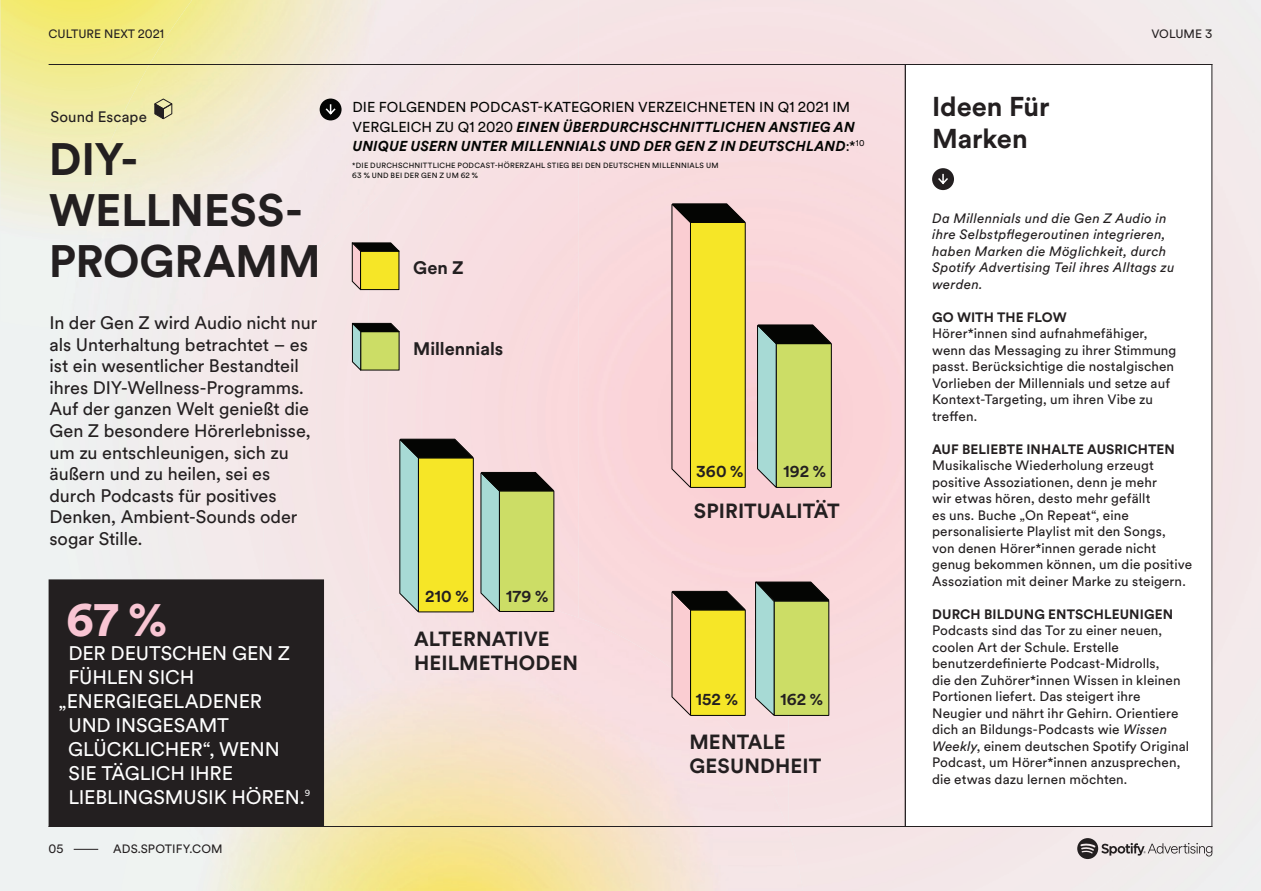
<style>
.page{position:relative;width:1261px;height:891px;background:#eef2f2}
.page>*{position:absolute;margin:0;border:0;box-sizing:border-box;transform-origin:0 0}
.t1{font:700 45px/51px "Circular Spotify Text";letter-spacing:-.01em;color:#231f20}
.t2{font:900 45px "Circular Spotify Text";color:#f8c5d3}
.t3{font:700 27px/32.4px "Circular Spotify Text";letter-spacing:-.005em;color:#231f20}
.t4{font:700 20.4px/24.5px "Circular Spotify Text";letter-spacing:.005em;color:#231f20}
.t5{font:19.5px "Circular Spotify Text";letter-spacing:-.01em;color:#fff}
.t6{font:18px/21.6px "Circular Spotify Text";letter-spacing:-.005em;color:#231f20}
.t7{font:700 18px "Circular Spotify Text";color:#231f20}
.t8{font:700 15.6px "Circular Spotify Text";letter-spacing:.01em;color:#231f20}
.t9{font:15px "Circular Spotify Text";letter-spacing:.005em;color:#231f20}
.t10{font:italic 700 14.25px/19.5px "Circular Spotify Text";letter-spacing:.01em;color:#040503}
.t11{font:13.5px/16.5px "Circular Spotify Text";letter-spacing:.01em;color:#231f20}
.t12{font:italic 13.5px/16.5px "Circular Spotify Text";letter-spacing:.02em;color:#231f20}
.t13{font:700 13.5px "Circular Spotify Text";letter-spacing:.01em;color:#231f20}
.t14{font:12px "Circular Spotify Text";color:#231f20}
.t15{font:8.7px "Circular Spotify Text";color:#fff}
.t16{font:7.5px/10.5px "Circular Spotify Text";letter-spacing:.03em;color:#040503}
.s1{font-weight:400;font-style:normal}
.s2{font-style:italic}
</style>
<div class="page">
<img style="left:0;top:0;width:59px;height:224px">
<img style="left:579px;top:0;width:682px;height:629px">
<div style="left:421px;top:0;width:158px;height:597px;background:#f8dde0"></div>
<div style="left:369px;top:329px;width:52px;height:268px;background:#f6e1e3"></div>
<div style="left:316px;top:329px;width:53px;height:268px;background:#f5e4e5"></div>
<div style="left:264px;top:329px;width:52px;height:250px;background:#f4e6e7"></div>
<img style="left:803px;top:629px;width:416px;height:262px">
<img style="left:59px;top:0;width:419px;height:329px">
<img style="left:211px;top:597px;width:592px;height:294px">
<div style="left:905px;top:64px;width:307px;height:762px;background:#fff"></div>
<hr style="left:49px;top:64px;width:1163px;height:1px;background:#231f20">
<hr style="left:49px;top:826px;width:1163px;height:1px;background:#231f20">
<hr style="left:905px;top:64px;width:1px;height:762px;background:#231f20">
<div style="left:932px;top:168px;width:22px;height:22px;background:#231f20;border-radius:50%"></div>
<svg style="left:938px;top:173px;width:10px;height:12px"></svg>
<svg style="left:153px;top:98px;width:21px;height:22px"></svg>
<svg style="left:1077px;top:838px;width:135px;height:21px"></svg>
<svg style="left:74px;top:849px;width:24px;height:1px"></svg>
<div style="left:320px;top:99px;width:22px;height:21px;background:#040503;border-radius:50%"></div>
<svg style="left:325px;top:104px;width:11px;height:11px"></svg>
<div style="left:49px;top:580px;width:275px;height:246px;background:#231f20"></div>
<div style="left:49px;top:579px;width:275px;height:248px;border:1px solid #231f20"></div>
<svg style="left:352px;top:321px;width:48px;height:50px;background:#9eac66"></svg>
<svg style="left:351px;top:241px;width:49px;height:50px;background:#c0b044"></svg>
<svg style="left:755px;top:581px;width:75px;height:135px;background:#a7ba72"></svg>
<svg style="left:671px;top:590px;width:75px;height:126px;background:#d0bc4b"></svg>
<svg style="left:757px;top:324px;width:75px;height:164px;background:#a9bd71"></svg>
<svg style="left:671px;top:203px;width:75px;height:285px;background:#e1cc4b"></svg>
<svg style="left:399px;top:438px;width:75px;height:175px;background:#c9c84f"></svg>
<svg style="left:480px;top:472px;width:75px;height:140px;background:#a9bc73"></svg>
<p class="t14" style="left:49px;top:26px;width:117px">CULTURE NEXT 2021</p>
<p class="t14" style="left:1151px;top:26px;width:62px">VOLUME 3</p>
<p class="t9" style="left:50px;top:106px;width:98px">Sound Escape</p>
<h1 class="t1" style="left:49px;top:135px;width:273px">DIY-<br>WELLNESS-<br>PROGRAMM</h1>
<p class="t6" style="left:50px;top:312px;width:269px">In der Gen Z wird Audio nicht nur als Unterhaltung betrachtet – es ist ein wesentlicher Bestandteil ihres DIY-Wellness-Programms.<br>Auf der ganzen Welt genießt die<br>Gen Z besondere Hörerlebnisse, um zu entschleunigen, sich zu äußern und zu heilen, sei es durch Podcasts für positives<br>Denken, Ambient-Sounds oder sogar Stille.</p>
<h1 class="t2" style="left:66px;top:588px;width:102px">67 %</h1>
<h3 class="t5" style="left:68px;top:640px;width:223px">DER DEUTSCHEN GEN Z</h3>
<h3 class="t5" style="left:68px;top:664px;width:127px">FÜHLEN SICH</h3>
<h3 class="t5" style="left:59px;top:688px;width:205px">„ENERGIEGELADENER</h3>
<h3 class="t5" style="left:68px;top:712px;width:162px">UND INSGESAMT</h3>
<h3 class="t5" style="left:68px;top:736px;width:213px">GLÜCKLICHER“, WENN</h3>
<h3 class="t5" style="left:68px;top:760px;width:166px">SIE TÄGLICH IHRE</h3>
<h3 class="t5" style="left:68px;top:784px;width:238px">LIEBLINGSMUSIK HÖREN.</h3>
<p class="t15" style="left:305px;top:787px;width:7px">9</p>
<p class="t14" style="left:49px;top:841px;width:16px">05</p>
<p class="t14" style="left:113px;top:841px;width:111px">ADS.SPOTIFY.COM</p>
<p class="t14" style="left:56px;top:841px;width:9px">0</p>
<p class="t10" style="left:352px;top:98px;width:514px"><span class="s1">DIE FOLGENDEN PODCAST-KATEGORIEN VERZEICHNETEN IN Q1 2021 IM<br>VERGLEICH ZU Q1 2020</span> EINEN ÜBERDURCHSCHNITTLICHEN ANSTIEG AN<br>UNIQUE USERN UNTER MILLENNIALS UND DER GEN Z IN DEUTSCHLAND<span class="s1">:*</span><sup>10</sup></p>
<p class="t16" style="left:352px;top:160px;width:368px">*DIE DURCHSCHNITTLICHE PODCAST-HÖRERZAHL STIEG BEI DEN DEUTSCHEN MILLENNIALS UM<br>63 % UND BEI DER GEN Z UM 62 %</p>
<h3 class="t7" style="left:413px;top:255px;width:52px">Gen Z</h3>
<h3 class="t7" style="left:413px;top:337px;width:92px">Millennials</h3>
<p class="t8" style="left:425px;top:586px;width:45px">210 %</p>
<p class="t8" style="left:506px;top:586px;width:44px">179 %</p>
<h3 class="t4" style="left:414px;top:627px;width:166px">ALTERNATIVE<br>HEILMETHODEN</h3>
<p class="t8" style="left:696px;top:461px;width:49px">360 %</p>
<p class="t8" style="left:783px;top:461px;width:44px">192 %</p>
<h3 class="t4" style="left:694px;top:499px;width:147px">SPIRITUALITÄT</h3>
<p class="t8" style="left:696px;top:689px;width:44px">152 %</p>
<p class="t8" style="left:780px;top:689px;width:44px">162 %</p>
<h3 class="t4" style="left:689px;top:730px;width:134px">MENTALE<br>GESUNDHEIT</h3>
<h2 class="t3" style="left:932px;top:91px;width:119px">Ideen Für<br>Marken</h2>
<p class="t12" style="left:932px;top:210px;width:244px">Da Millennials und die Gen Z Audio in ihre Selbstpflegeroutinen integrieren, haben Marken die Möglichkeit, durch Spotify Advertising Teil ihres Alltags zu werden.</p>
<p class="t13" style="left:932px;top:308px;width:136px">GO WITH THE FLOW</p>
<p class="t11" style="left:932px;top:325px;width:246px">Hörer*innen sind aufnahmefähiger, wenn das Messaging zu ihrer Stimmung passt. Berücksichtige die nostalgischen Vorlieben der Millennials und setze auf Kontext-Targeting, um ihren Vibe zu treffen.</p>
<p class="t13" style="left:932px;top:440px;width:244px">AUF BELIEBTE INHALTE AUSRICHTEN</p>
<p class="t11" style="left:932px;top:457px;width:262px">Musikalische Wiederholung erzeugt positive Assoziationen, denn je mehr<br>wir etwas hören, desto mehr gefällt<br>es uns. Buche „On Repeat“, eine personalisierte Playlist mit den Songs,<br>von denen Hörer*innen gerade nicht genug bekommen können, um die positive Assoziation mit deiner Marke zu steigern.</p>
<p class="t13" style="left:932px;top:605px;width:243px">DURCH BILDUNG ENTSCHLEUNIGEN</p>
<p class="t11" style="left:932px;top:622px;width:259px">Podcasts sind das Tor zu einer neuen, coolen Art der Schule. Erstelle benutzerdefinierte Podcast-Midrolls,<br>die den Zuhörer*innen Wissen in kleinen Portionen liefert. Das steigert ihre Neugier und nährt ihr Gehirn. Orientiere dich an Bildungs-Podcasts wie <span class="s2">Wissen Weekly</span>, einem deutschen Spotify Original Podcast, um Hörer*innen anzusprechen, die etwas dazu lernen möchten.</p>
</div>
